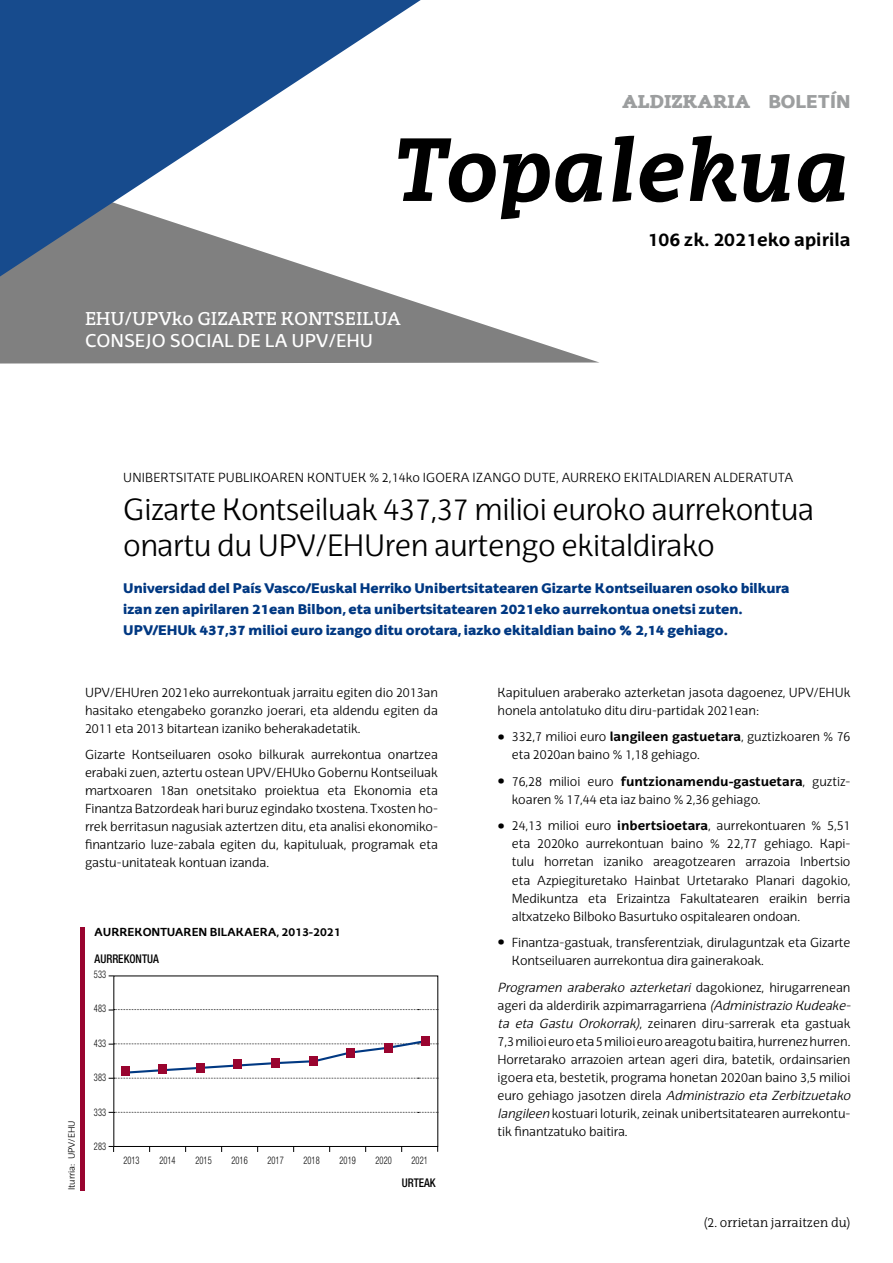
<style>
.page{position:relative;width:893px;height:1263px;background:#fff}
.page>*{position:absolute;margin:0;border:0;box-sizing:border-box;transform-origin:0 0}
.t1{font:italic 700 87px "EHU Serif";color:#000}
._1_Titular_noticia_c{font:300 30px/36px "EHU Sans";letter-spacing:-.01em;color:#000}
.t2{font:18px "EHU Serif";color:#fff}
.t3{font:18px "EHU Sans";color:#fff}
._00_Fecha_Topalekua{font:700 18px "EHU Sans";color:#000}
.t4{font:900 18px "EHU Serif";color:#9c9e9f}
._2_Subtitular_notici{font:900 13.5px/21px "EHU Sans";color:#003882}
._3_Texto_noticia_cas{font:300 12.75px/18px "EHU Sans";color:#000}
._1_1_Entresacado_cas{font:300 12.75px "EHU Sans";letter-spacing:.01em;color:#000}
._03_Texto_cast{font:300 12.75px "EHU Serif";color:#000}
.t5{font:500 condensed 12px "Helvetica Neue LT Std";color:#000;scale:.93 1}
._6_titular_gráfico_c{font:700 11.25px "EHU Sans";color:#000}
.t6{font:300 condensed 10.5px "Helvetica Neue LT Std";color:#000;scale:.8 1}
._4_Fuente_cast{font:300 9px "EHU Sans";color:#000}
.s1{font-family:"EHU Sans"}
.s2{font-size:24px}
.s3{font-weight:700}
.s4{font-style:italic}
</style>
<div class="page">
<svg style="left:0;top:276px;width:599px;height:88px;fill:#808080"></svg>
<svg style="left:0;top:0;width:421px;height:276px"></svg>
<div style="left:113px;top:975px;width:325px;height:172px;border:1px solid #000"></div>
<svg style="left:109px;top:1009px;width:330px;height:2px"></svg>
<svg style="left:109px;top:1112px;width:330px;height:1px"></svg>
<svg style="left:109px;top:1039px;width:330px;height:40px"></svg>
<div style="left:121px;top:1066px;width:9px;height:10px;background:#99042f"></div>
<div style="left:196px;top:1063px;width:9px;height:10px;background:#99042f"></div>
<div style="left:233px;top:1059px;width:9px;height:10px;background:#99042f"></div>
<div style="left:271px;top:1058px;width:9px;height:10px;background:#99042f"></div>
<div style="left:309px;top:1056px;width:9px;height:9px;background:#99042f"></div>
<div style="left:346px;top:1048px;width:9px;height:9px;background:#99042f"></div>
<div style="left:158px;top:1064px;width:9px;height:10px;background:#99042f"></div>
<div style="left:384px;top:1043px;width:9px;height:10px;background:#99042f"></div>
<div style="left:421px;top:1036px;width:9px;height:9px;background:#99042f"></div>
<hr style="left:81px;top:927px;width:4px;height:264px;background:#99042f">
<p class="t4" style="left:622px;top:90px;width:230px">ALDIZKARIA <span class="s1">BOLETÍN</span></p>
<p class="t1" style="left:395px;top:115px;width:457px">Topalekua</p>
<p class="t2" style="left:85px;top:308px;width:317px">EHU/UPVko GIZARTE KONTSEILUA</p>
<p class="t3" style="left:85px;top:330px;width:290px">CONSEJO SOCIAL DE LA UPV/EHU</p>
<p class="_00_Fecha_Topalekua" style="left:648px;top:228px;width:204px">106 zk. 2021eko apirila</p>
<p class="_1_1_Entresacado_cas" style="left:123px;top:470px;width:671px">UNIBERTSITATE PUBLIKOAREN KONTUEK % 2,14ko IGOERA IZANGO DUTE, AURREKO EKITALDIAREN ALDERATUTA</p>
<p class="_1_Titular_noticia_c" style="left:123px;top:491px;width:692px">Gizarte Kontseiluak 437,37 milioi euroko aurrekontua onartu du UPV/EHUren aurtengo ekitaldirako</p>
<p class="_2_Subtitular_notici" style="left:123px;top:577px;width:668px">Universidad del País Vasco/Euskal Herriko Unibertsitatearen Gizarte Kontseiluaren osoko bilkura izan zen apirilaren 21ean Bilbon, eta unibertsitatearen 2021eko aurrekontua onetsi zuten.<br>UPV/EHUk 437,37 milioi euro izango ditu orotara, iazko ekitaldian baino % 2,14 gehiago.</p>
<p class="_3_Texto_noticia_cas" style="left:85px;top:683px;width:354px;text-align:justify">UPV/EHUren 2021eko aurrekontuak jarraitu egiten dio 2013an hasitako etengabeko goranzko joerari, eta aldendu egiten da 2011 eta 2013 bitartean izaniko beherakadetatik.</p>
<p class="_3_Texto_noticia_cas" style="left:85px;top:746px;width:354px;text-align:justify">Gizarte Kontseiluaren osoko bilkurak aurrekontua onartzea erabaki zuen, aztertu ostean UPV/EHUko Gobernu Kontseiluak martxoaren 18an onetsitako proiektua eta Ekonomia eta Finantza Batzordeak hari buruz egindako txostena. Txosten ho&shy;rrek berritasun nagusiak aztertzen ditu, eta analisi ekonomiko&shy;finantzario luze-zabala egiten du, kapituluak, programak eta gastu-unitateak kontuan izanda.</p>
<p class="_4_Fuente_cast" style="left:66px;top:1190px;width:71px;rotate:-90deg">Iturria: UPV/EHU</p>
<p class="_6_titular_gráfico_c" style="left:95px;top:924px;width:248px">AURREKONTUAREN BILAKAERA, 2013-2021</p>
<p class="t5" style="left:95px;top:951px;width:71px">AURREKONTUA</p>
<p class="t6" style="left:94px;top:968px;width:17px">533</p>
<p class="t6" style="left:94px;top:1002px;width:17px">483</p>
<p class="t6" style="left:94px;top:1037px;width:17px">433</p>
<p class="t6" style="left:94px;top:1071px;width:17px">383</p>
<p class="t6" style="left:94px;top:1106px;width:17px">333</p>
<p class="t6" style="left:94px;top:1140px;width:17px">283</p>
<p class="t6" style="left:124px;top:1154px;width:22px">2013</p>
<p class="t6" style="left:160px;top:1154px;width:22px">2014</p>
<p class="t6" style="left:196px;top:1154px;width:22px">2015</p>
<p class="t6" style="left:232px;top:1154px;width:22px">2016</p>
<p class="t6" style="left:268px;top:1154px;width:22px">2017</p>
<p class="t6" style="left:304px;top:1154px;width:22px">2018</p>
<p class="t6" style="left:340px;top:1154px;width:22px">2019</p>
<p class="t6" style="left:376px;top:1154px;width:22px">2020</p>
<p class="t6" style="left:412px;top:1154px;width:22px">2021</p>
<p class="t5" style="left:402px;top:1175px;width:38px">URTEAK</p>
<p class="_3_Texto_noticia_cas" style="left:497px;top:683px;width:354px">Kapituluen araberako azterketan jasota dagoenez, UPV/EHUk honela antolatuko ditu diru-partidak 2021ean:</p>
<p class="_3_Texto_noticia_cas" style="left:512px;top:728px;width:340px;text-indent:-14px"><span class="s2">•</span> 332,7 milioi euro <span class="s3">langileen gastuetara</span>, guztizkoaren % 76 eta 2020an baino % 1,18 gehiago.</p>
<p class="_3_Texto_noticia_cas" style="left:512px;top:772px;width:339px;text-indent:-14px"><span class="s2">•</span> 76,28 milioi euro <span class="s3">funtzionamendu-gastuetara</span>, guztiz&shy;koaren % 17,44 eta iaz baino % 2,36 gehiago.</p>
<p class="_3_Texto_noticia_cas" style="left:512px;top:817px;width:340px;text-align:justify;text-indent:-14px"><span class="s2">•</span> 24,13 milioi euro <span class="s3">inbertsioetara</span>, aurrekontuaren % 5,51 eta 2020ko aurrekontuan baino % 22,77 gehiago. Kapi&shy;tulu horretan izaniko areagotzearen arrazoia Inbertsio eta Azpiegituretako Hainbat Urtetarako Planari dagokio, Medikuntza eta Erizaintza Fakultatearen eraikin berria altxatzeko Bilboko Basurtuko ospitalearen ondoan.</p>
<p class="_3_Texto_noticia_cas" style="left:512px;top:933px;width:340px;text-indent:-14px"><span class="s2">•</span> Finantza-gastuak, transferentziak, dirulaguntzak eta Gizarte<br>Kontseiluaren aurrekontua dira gainerakoak.</p>
<p class="_3_Texto_noticia_cas" style="left:497px;top:978px;width:358px"><span class="s4">Programen araberako azterketari</span> d a g o k i o n e z, h i r u g a r re n e a n ageri da alderdirik azpimarragarriena <span class="s4">(Administrazio Kudeake&shy;ta eta Gastu Orokorrak)</span>, zeinaren diru-sarrerak eta gastuak 7,3 milioi euro eta 5 milioi euro areagotu baitira, hurrenez hurren.<br>Horretarako arrazoien artean ageri dira, batetik, ordainsarien igoera eta, bestetik, programa honetan 2020an baino 3,5 milioi e u ro g e h i a g o j a s o tz e n d i re l a <span class="s4">Administrazio eta Zerbitzuetako langileen</span> kostuari loturik, zeinak unibertsitatearen aurrekontu&shy;tik finantzatuko baitira.</p>
<p class="_03_Texto_cast" style="left:704px;top:1214px;width:148px">(2. orrietan jarraitzen du)</p>
</div>
